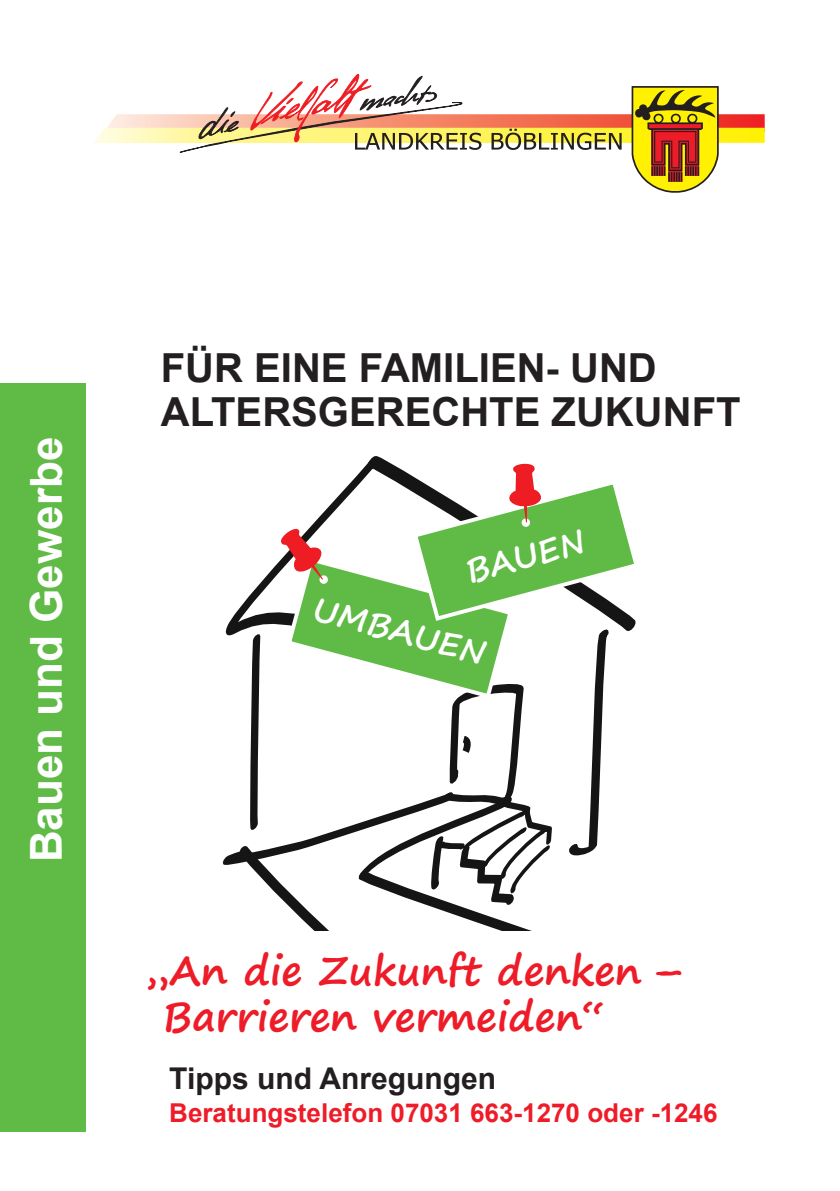
<style>
.page{position:relative;width:840px;height:1191px;background:#fff}
.page>*{position:absolute;margin:0;border:0;box-sizing:border-box;transform-origin:0 0}
.t1{font:700 44px "Arial";color:#fff}
.t2{font:700 40px "Arial";color:#231f20}
.t3{font:700 40px "Segoe Print";color:#ee1c28}
.t4{font:700 32.6px "Segoe Print";color:#fff}
.t5{font:700 30px "Arial";color:#231f20}
.t6{font:700 26px "Arial";color:#ee1c28}
</style>
<div class="page">
<div style="left:0;top:383px;width:85px;height:748px;background:#60bb46"></div>
<svg style="left:93px;top:73px;width:671px;height:120px"></svg>
<svg style="left:222px;top:461px;width:414px;height:469px"></svg>
<p class="t1" style="left:17px;top:862px;width:427px;rotate:-90deg">Bauen und Gewerbe</p>
<p class="t2" style="left:161px;top:341px;width:497px">FÜR EINE FAMILIEN- UND</p>
<p class="t2" style="left:161px;top:385px;width:581px">ALTERSGERECHTE ZUKUNFT</p>
<p class="t4" style="left:458px;top:543px;width:124px;rotate:-15deg">BAUEN</p>
<p class="t4" style="left:321px;top:579px;width:180px;rotate:15deg">UMBAUEN</p>
<p class="t3" style="left:147px;top:934px;width:537px">„An die Zukunft denken –</p>
<p class="t3" style="left:163px;top:980px;width:443px">Barrieren vermeiden“</p>
<p class="t5" style="left:169px;top:1058px;width:328px">Tipps und Anregungen</p>
<p class="t6" style="left:169px;top:1095px;width:549px">Beratungstelefon 07031 663-1270 oder -1246</p>
</div>
